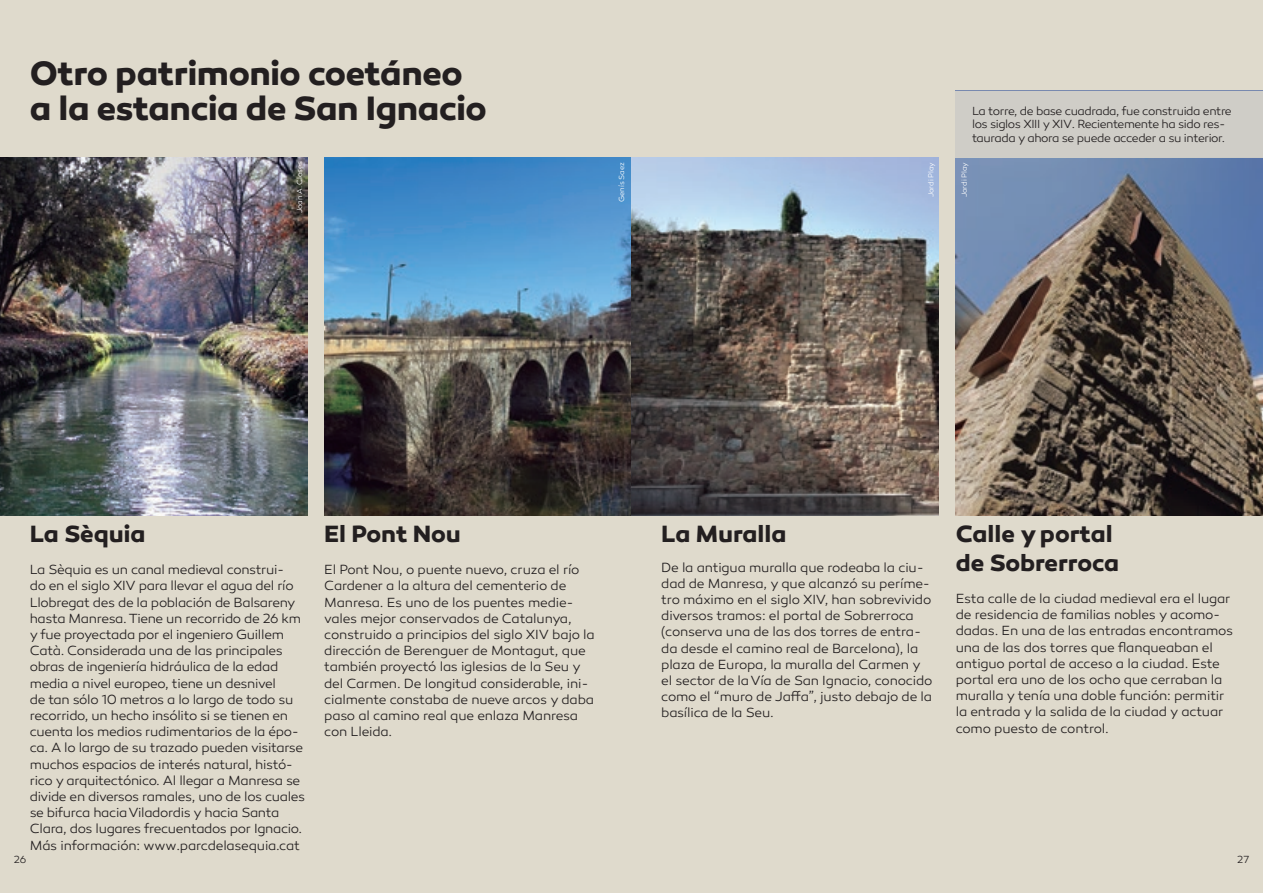
<style>
.page{position:relative;width:1263px;height:893px;background:#dfdacc}
.page>*{position:absolute;margin:0;border:0;box-sizing:border-box;transform-origin:0 0}
.t1{font:700 34.5px/34.5px "Canaro";letter-spacing:-.015em;color:#231f20}
.t2{font:700 24px/28.8px "Canaro";letter-spacing:-.005em;color:#231f20}
.t3{font:300 13.5px/16.2px "Canaro";letter-spacing:-.02em;color:#231f20}
.t4{font:300 12px/13.5px "Canaro";letter-spacing:-.035em;color:#231f20}
.t5{font:300 10.5px "Canaro";color:#231f20}
.t6{font:300 7.5px "Canaro";letter-spacing:-.015em;color:#fff}
</style>
<div class="page">
<img style="left:0;top:157px;width:307px;height:358px">
<img style="left:324px;top:157px;width:615px;height:358px">
<img style="left:956px;top:157px;width:307px;height:358px">
<div style="left:956px;top:91px;width:307px;height:66px;background:#cfcdc7"></div>
<h1 class="t1" style="left:30px;top:56px;width:459px">Otro patrimonio coetáneo a la estancia de San Ignacio</h1>
<p class="t4" style="left:972px;top:104px;width:261px">La torre, de base cuadrada, fue construida entre los siglos XIII y XIV. Recientemente ha sido res&shy;taurada y ahora se puede acceder a su interior.</p>
<p class="t6" style="left:295px;top:213px;width:54px;rotate:-90deg">Joan A. Closes</p>
<p class="t6" style="left:926px;top:197px;width:37px;rotate:-90deg">Jordi Play</p>
<p class="t6" style="left:960px;top:197px;width:37px;rotate:-90deg">Jordi Play</p>
<p class="t6" style="left:617px;top:202px;width:41px;rotate:-90deg">Genís Saez</p>
<h2 class="t2" style="left:30px;top:519px;width:117px">La Sèquia</h2>
<p class="t3" style="left:30px;top:562px;width:277px">La Sèquia es un canal medieval construi-<br>do en el siglo XIV para llevar el agua del río Llobregat des de la población de Balsareny hasta Manresa. Tiene un recorrido de 26 km y fue proyectada por el ingeniero Guillem Catà. Considerada una de las principales obras de ingeniería hidráulica de la edad media a nivel europeo, tiene un desnivel<br>de tan sólo 10 metros a lo largo de todo su recorrido, un hecho insólito si se tienen en cuenta los medios rudimentarios de la épo&shy;ca. A lo largo de su trazado pueden visitarse muchos espacios de interés natural, histó&shy;rico y arquitectónico. Al llegar a Manresa se divide en diversos ramales, uno de los cuales se bifurca hacia Viladordis y hacia Santa Clara, dos lugares frecuentados por Ignacio.<br>Más información: www.parcdelasequia.cat</p>
<h2 class="t2" style="left:324px;top:519px;width:138px">El Pont Nou</h2>
<p class="t3" style="left:324px;top:562px;width:272px">El Pont Nou, o puente nuevo, cruza el río Cardener a la altura del cementerio de Manresa. Es uno de los puentes medie&shy;vales mejor conservados de Catalunya, construido a principios del siglo XIV bajo la dirección de Berenguer de Montagut, que también proyectó las iglesias de la Seu y del Carmen. De longitud considerable, ini&shy;cialmente constaba de nueve arcos y daba paso al camino real que enlaza Manresa con Lleida.</p>
<h2 class="t2" style="left:661px;top:519px;width:127px">La Muralla</h2>
<p class="t3" style="left:661px;top:559px;width:273px">De la antigua muralla que rodeaba la ciu&shy;dad de Manresa, y que alcanzó su períme&shy;tro máximo en el siglo XIV, han sobrevivido diversos tramos: el portal de Sobrerroca (conserva una de las dos torres de entra&shy;da desde el camino real de Barcelona), la plaza de Europa, la muralla del Carmen y el sector de la Vía de San Ignacio, conocido como el “muro de Jaffa”, justo debajo de la basílica de la Seu.</p>
<h2 class="t2" style="left:956px;top:519px;width:165px">Calle y portal de Sobrerroca</h2>
<p class="t3" style="left:956px;top:591px;width:279px">Esta calle de la ciudad medieval era el lugar de residencia de familias nobles y acomo&shy;dadas. En una de las entradas encontramos una de las dos torres que flanqueaban el antiguo portal de acceso a la ciudad. Este portal era uno de los ocho que cerraban la muralla y tenía una doble función: permitir la entrada y la salida de la ciudad y actuar como puesto de control.</p>
<p class="t5" style="left:14px;top:853px;width:14px">26</p>
<p class="t5" style="left:1237px;top:853px;width:13px">27</p>
</div>
